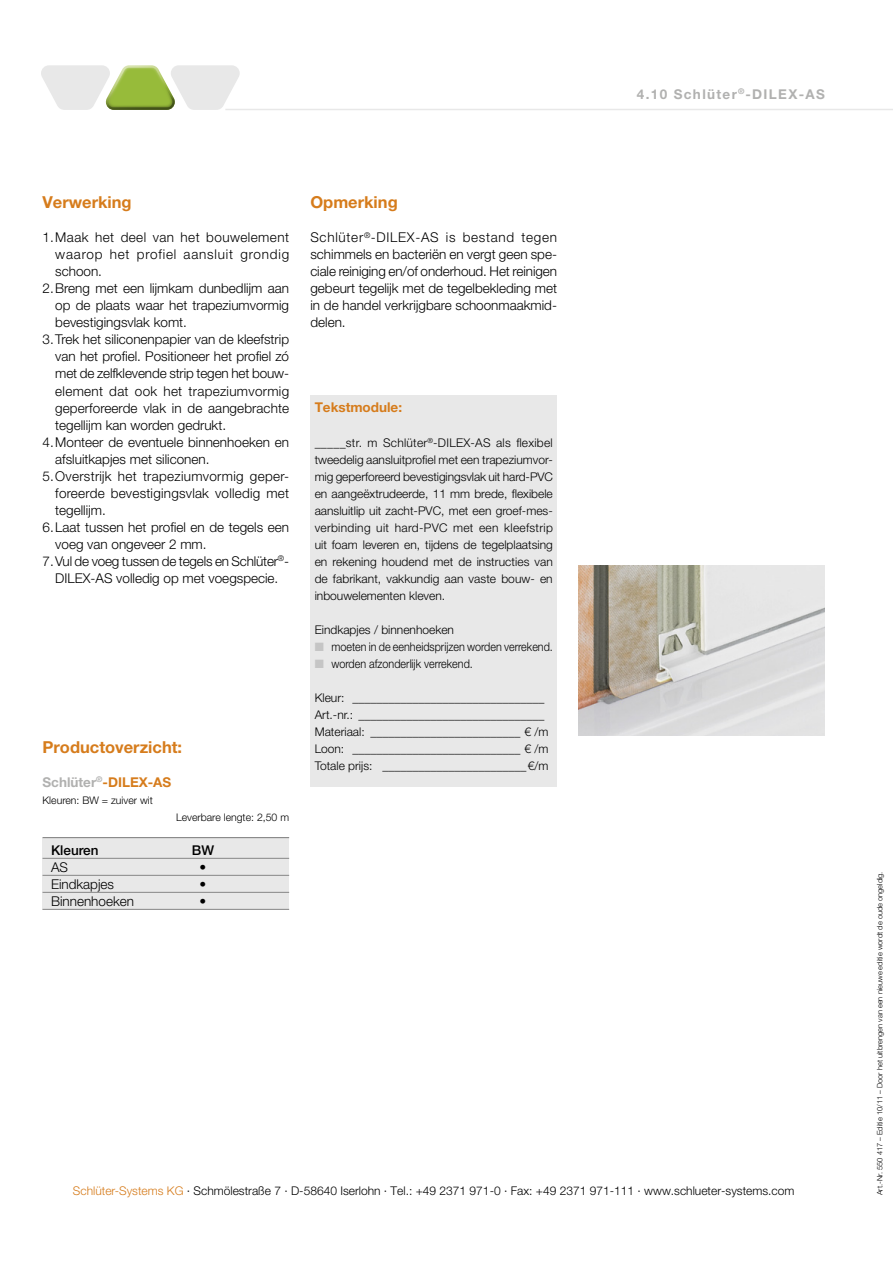
<style>
.page{position:relative;width:893px;height:1263px;background:#fff}
.page>*{position:absolute;margin:0;border:0;box-sizing:border-box;transform-origin:0 0}
.t1{font:700 16.5px "Helvetica Neue LT Pro";color:#d67c1c}
.t2{font:300 13.5px/17px "Helvetica Neue LT Pro";color:#000;text-align:justify}
.t3{font:300 13.5px "Helvetica Neue LT Pro";letter-spacing:.02em;color:#000}
.t4{font:300 13.5px "Helvetica Neue LT Pro";letter-spacing:.06em;color:#000}
.t5{font:300 13.5px "Helvetica Neue LT Pro";letter-spacing:.03em;color:#000}
.t6{font:700 13.5px "Helvetica Neue LT Pro";color:#d67c1c}
.t7{font:700 13.5px "Helvetica Neue LT Pro";letter-spacing:.1em;color:#b1b1b0}
.t8{font:500 13.5px "Helvetica Neue LT Pro";color:#000}
.t9{font:300 12px/17px "Helvetica Neue LT Pro";color:#000;text-align:justify}
.t10{font:300 12px "Helvetica Neue LT Pro";color:#000;scale:.9 1}
.t11{font:300 10.5px "Helvetica Neue LT Pro";color:#000}
.t12{font:300 7.5px "Helvetica Neue LT Pro";color:#000}
.s1{color:#b1b1b0}
.s2{color:#c5c5c5}
.s3{color:#d67c1c}
</style>
<div class="page">
<div style="left:43px;top:838px;width:246px;height:71px;background:#e8e8e8"></div>
<hr style="left:43px;top:837px;width:246px;height:1px;background:#868686">
<hr style="left:43px;top:858px;width:246px;height:1px;background:#868686">
<hr style="left:43px;top:875px;width:246px;height:1px;background:#868686">
<hr style="left:43px;top:892px;width:246px;height:1px;background:#868686">
<hr style="left:43px;top:909px;width:246px;height:1px;background:#868686">
<hr style="left:225px;top:109px;width:668px;height:1px;background:#e8e8e8">
<svg style="left:41px;top:65px;width:199px;height:45px"></svg>
<div style="left:310px;top:395px;width:247px;height:392px;background:#e8e8e8"></div>
<img style="left:578px;top:566px;width:247px;height:170px">
<p class="t1" style="left:43px;top:192px;width:91px">Verwerking</p>
<p class="t5" style="left:43px;top:229px;width:248px">1.Maak het deel van het bouwelement</p>
<p class="t4" style="left:55px;top:246px;width:235px">waarop het profiel aansluit grondig</p>
<p class="t2" style="left:55px;top:263px;width:48px">schoon.</p>
<p class="t2" style="left:43px;top:280px;width:248px">2.Breng met een lijmkam dunbedlijm aan</p>
<p class="t2" style="left:55px;top:297px;width:235px">op de plaats waar het trapeziumvormig</p>
<p class="t2" style="left:55px;top:314px;width:133px">bevestigingsvlak komt.</p>
<p class="t2" style="left:43px;top:331px;width:248px">3.Trek het siliconenpapier van de kleefstrip</p>
<p class="t2" style="left:55px;top:348px;width:235px">van het profiel. Positioneer het profiel zó</p>
<p class="t2" style="left:55px;top:365px;width:234px">met de zelfklevende strip tegen het bouw-</p>
<p class="t3" style="left:55px;top:382px;width:235px">element dat ook het trapeziumvormig</p>
<p class="t2" style="left:55px;top:399px;width:235px">geperforeerde vlak in de aangebrachte</p>
<p class="t2" style="left:55px;top:416px;width:172px">tegellijm kan worden gedrukt.</p>
<p class="t2" style="left:43px;top:433px;width:248px">4.Monteer de eventuele binnenhoeken en</p>
<p class="t2" style="left:55px;top:450px;width:156px">afsluitkapjes met siliconen.</p>
<p class="t3" style="left:43px;top:467px;width:248px">5.Overstrijk het trapeziumvormig geper-</p>
<p class="t2" style="left:55px;top:484px;width:235px">foreerde bevestigingsvlak volledig met</p>
<p class="t2" style="left:55px;top:501px;width:52px">tegellijm.</p>
<p class="t2" style="left:43px;top:518px;width:248px">6.Laat tussen het profiel en de tegels een</p>
<p class="t2" style="left:55px;top:535px;width:153px">voeg van ongeveer 2 mm.</p>
<p class="t2" style="left:43px;top:552px;width:248px">7.Vul de voeg tussen de tegels en Schlüter<sup>®</sup>-</p>
<p class="t2" style="left:55px;top:569px;width:225px">DILEX-AS volledig op met voegspecie.</p>
<p class="t1" style="left:43px;top:737px;width:141px">Productoverzicht:</p>
<p class="t6" style="left:43px;top:773px;width:130px"><span class="s1">Schlüter</span><sup>®</sup>-DILEX-AS</p>
<p class="t11" style="left:43px;top:793px;width:112px">Kleuren: BW = zuiver wit</p>
<p class="t11" style="left:176px;top:810px;width:115px">Leverbare lengte: 2,50 m</p>
<p class="t8" style="left:51px;top:842px;width:49px">Kleuren</p>
<p class="t8" style="left:192px;top:842px;width:24px">BW</p>
<p class="t2" style="left:51px;top:858px;width:19px">AS</p>
<p class="t2" style="left:200px;top:858px;width:8px">•</p>
<p class="t2" style="left:51px;top:875px;width:65px">Eindkapjes</p>
<p class="t2" style="left:200px;top:875px;width:8px">•</p>
<p class="t2" style="left:51px;top:892px;width:85px">Binnenhoeken</p>
<p class="t2" style="left:200px;top:892px;width:8px">•</p>
<p class="t1" style="left:310px;top:192px;width:89px">Opmerking</p>
<p class="t2" style="left:310px;top:229px;width:248px">Schlüter<sup>®</sup>-DILEX-AS is bestand tegen schimmels en bacteriën en vergt geen spe&shy;ciale reiniging en/of onderhoud. Het reinigen gebeurt tegelijk met de tegelbekleding met in de handel verkrijgbare schoonmaakmid&shy;delen.</p>
<p class="t6" style="left:315px;top:399px;width:89px">Tekstmodule:</p>
<p class="t9" style="left:315px;top:433px;width:240px">_____str. m Schlüter<sup>®</sup>-DILEX-AS als flexibel tweedelig aansluitprofiel met een trapeziumvor&shy;mig geperforeerd bevestigingsvlak uit hard-PVC en aangeëxtrudeerde, 11 mm brede, flexibele aansluitlip uit zacht-PVC, met een groef-mes&shy;verbinding uit hard-PVC met een kleefstrip uit foam leveren en, tijdens de tegelplaatsing en rekening houdend met de instructies van de fabrikant, vakkundig aan vaste bouw- en inbouwelementen kleven.</p>
<p class="t9" style="left:315px;top:621px;width:141px">Eindkapjes / binnenhoeken</p>
<p class="t10" style="left:315px;top:639px;width:266px"><span class="s2">■</span> moeten in de eenheidsprijzen worden verrekend.</p>
<p class="t10" style="left:315px;top:656px;width:177px"><span class="s2">■</span> worden afzonderlijk verrekend.</p>
<p class="t9" style="left:315px;top:689px;width:235px;text-align:left">Kleur: ________________________________ Art.-nr.: _______________________________ Materiaal: _________________________ € /m Loon: ____________________________ € /m Totale prijs: ________________________€/m</p>
<p class="t7" style="left:637px;top:86px;width:189px">4.10 Schlüter<sup>®</sup>-DILEX-AS</p>
<p class="t9" style="left:73px;top:1182px;width:723px"><span class="s3">Schlüter-Systems KG</span> · Schmölestraße 7 · D-58640 Iserlohn · Tel.: +49 2371 971-0 · Fax: +49 2371 971-111 · www.schlueter-systems.com</p>
<p class="t12" style="left:875px;top:1195px;width:325px;rotate:-90deg">Art.-Nr. 550 417 – Editie 10/11 – Door het uitbrengen van een nieuwe editie wordt de oude ongeldig.</p>
</div>
